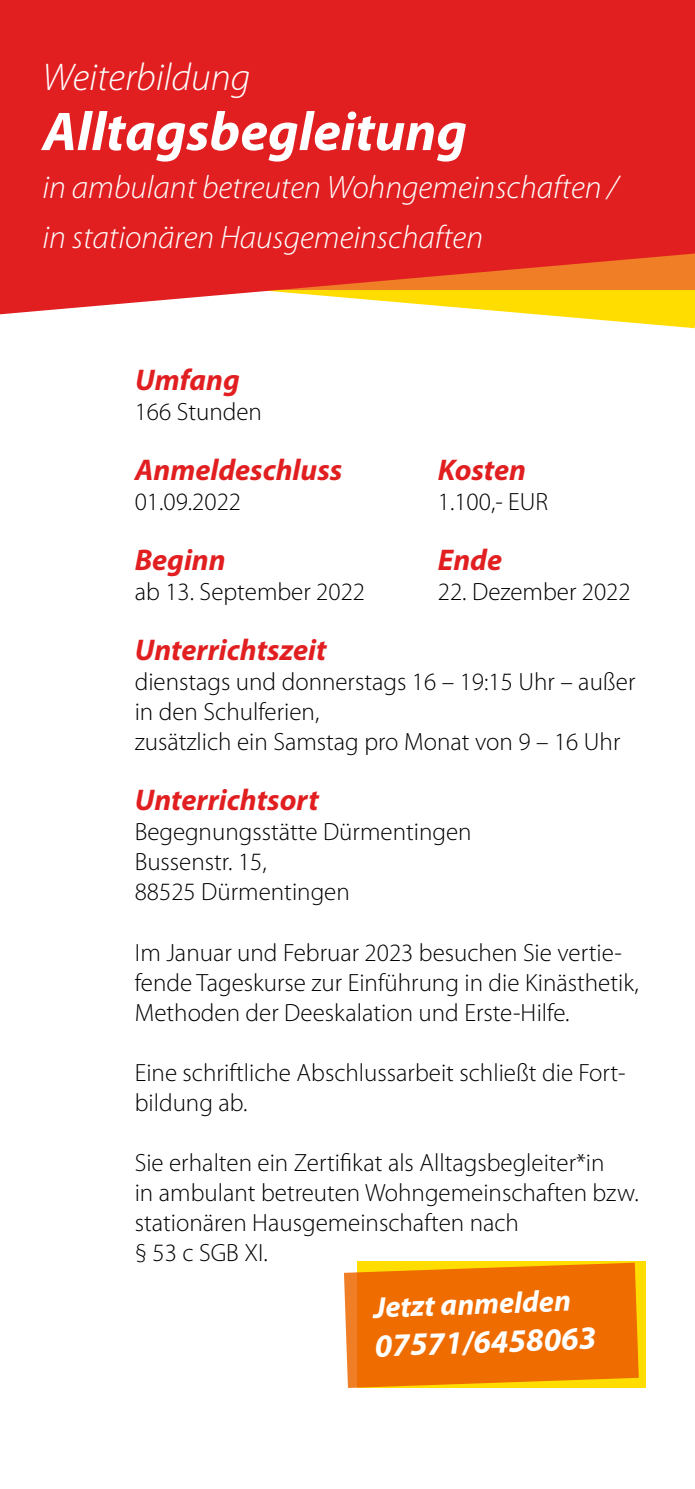
<style>
.page{position:relative;width:695px;height:1489px;background:#fff}
.page>*{position:absolute;margin:0;border:0;box-sizing:border-box;transform-origin:0 0}
.t1{font:italic 700 55px "Myriad Pro";color:#fff}
.t2{font:italic 300 38.75px "Myriad Pro";color:#fff}
.t3{font:italic 300 32.5px/50px "Myriad Pro";color:#fff}
.t4{font:italic 700 32.5px "Myriad Pro";color:#fff}
.t5{font:italic 700 30px "Myriad Pro";color:#e11f21}
.t6{font:italic 700 30px "Myriad Pro";color:#fff}
.t7{font:300 25px/30px "Myriad Pro";color:#000}
</style>
<div class="page">
<svg style="left:0;top:314px;width:694px;height:14px"></svg>
<svg style="left:0;top:0;width:694px;height:314px;background:#e32e26"></svg>
<div style="left:357px;top:1260px;width:288px;height:127px;background:#fd0"></div>
<svg style="left:344px;top:1262px;width:294px;height:125px;background:#f07804"></svg>
<h2 class="t2" style="left:43px;top:57px;width:209px">Weiterbildung</h2>
<h1 class="t1" style="left:43px;top:101px;width:426px">Alltagsbegleitung</h1>
<h3 class="t3" style="left:43px;top:163px;width:577px">in ambulant betreuten Wohngemeinschaften / in stationären Hausgemeinschaften</h3>
<p class="t5" style="left:135px;top:363px;width:106px">Umfang</p>
<p class="t7" style="left:135px;top:397px;width:129px">166 Stunden</p>
<p class="t5" style="left:135px;top:453px;width:209px">Anmeldeschluss</p>
<p class="t5" style="left:438px;top:453px;width:90px">Kosten</p>
<p class="t7" style="left:135px;top:487px;width:108px">01.09.2022</p>
<p class="t7" style="left:438px;top:487px;width:112px">1.100,- EUR</p>
<p class="t5" style="left:135px;top:543px;width:92px">Beginn</p>
<p class="t5" style="left:438px;top:543px;width:66px">Ende</p>
<p class="t7" style="left:135px;top:577px;width:232px">ab 13. September 2022</p>
<p class="t7" style="left:438px;top:577px;width:194px">22. Dezember 2022</p>
<p class="t5" style="left:135px;top:633px;width:193px">Unterrichtszeit</p>
<p class="t7" style="left:135px;top:667px;width:502px">dienstags und donnerstags 16 – 19:15 Uhr – außer in den Schulferien,<br>zusätzlich ein Samstag pro Monat von 9 – 16 Uhr</p>
<p class="t5" style="left:135px;top:783px;width:185px">Unterrichtsort</p>
<p class="t7" style="left:135px;top:817px;width:338px">Begegnungsstätte Dürmentingen<br>Bussenstr. 15,<br>88525 Dürmentingen</p>
<p class="t7" style="left:135px;top:937px;width:505px">Im Januar und Februar 2023 besuchen Sie vertie&shy;fende Tageskurse zur Einführung in die Kinästhetik,<br>Methoden der Deeskalation und Erste-Hilfe.</p>
<p class="t7" style="left:135px;top:1057px;width:492px">Eine schriftliche Abschlussarbeit schließt die Fort&shy;bildung ab.</p>
<p class="t7" style="left:135px;top:1147px;width:505px">Sie erhalten ein Zertifikat als Alltagsbegleiter*in<br>in ambulant betreuten Wohngemeinschaften bzw. stationären Hausgemeinschaften nach<br>§ 53 c SGB XI.</p>
<p class="t6" style="left:373px;top:1290px;width:199px;rotate:-2deg">Jetzt anmelden</p>
<h3 class="t4" style="left:374px;top:1327px;width:223px;rotate:-2deg">07571/6458063</h3>
</div>
